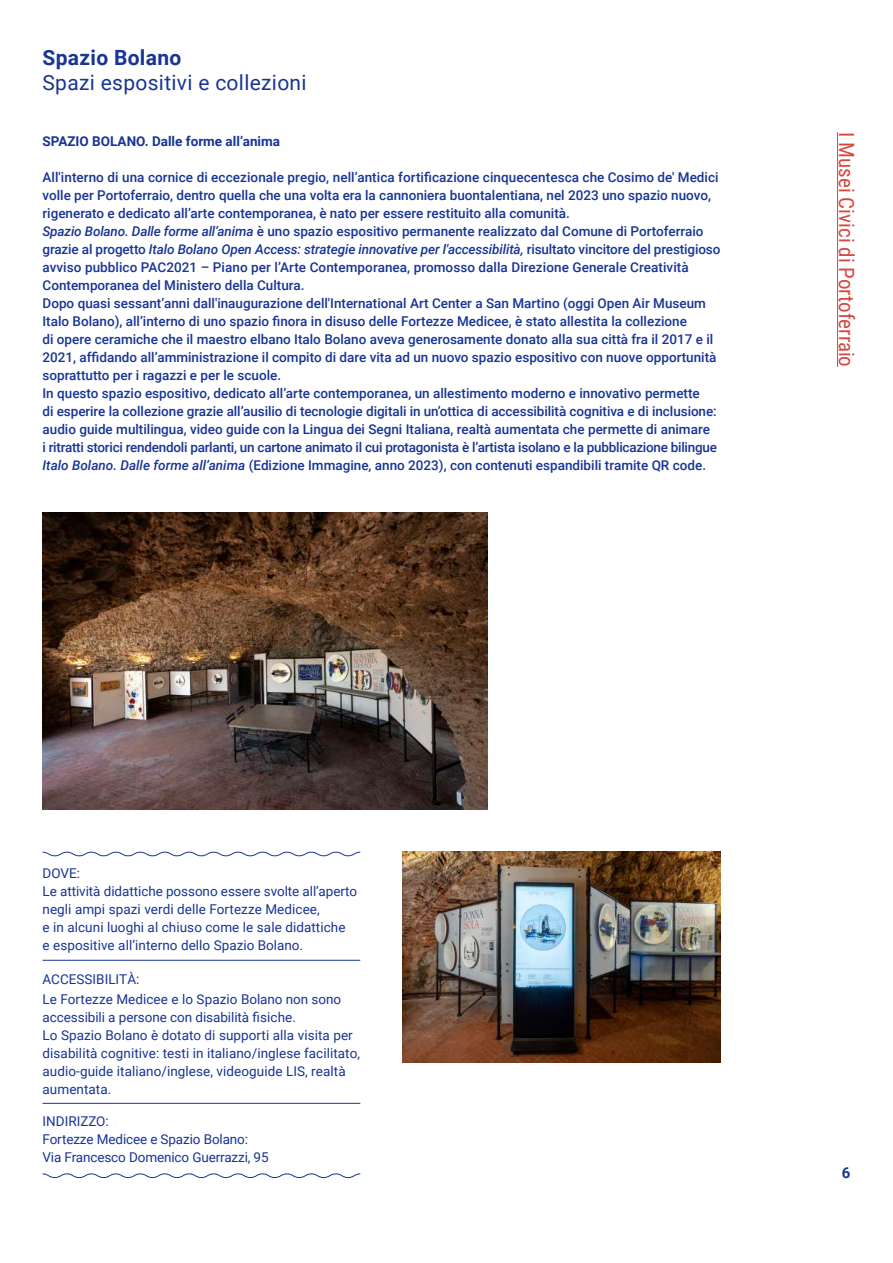
<style>
.page{position:relative;width:893px;height:1263px;background:#fff}
.page>*{position:absolute;margin:0;border:0;box-sizing:border-box;transform-origin:0 0}
.t1{font:21px "Roboto";letter-spacing:.015em;color:#183495}
.t2{font:21px "Roboto Condensed";color:#d74740}
.t3{font:700 21px "Roboto";letter-spacing:.015em;color:#183495}
.t4{font:700 15px "Roboto";color:#183495}
.t5{font:500 13.5px/18px "Roboto";color:#183495}
.t6{font:13.5px/18px "Roboto";letter-spacing:.005em;color:#183495}
.t7{font:700 13.5px "Roboto";color:#183495}
.s1{font-style:italic}
</style>
<div class="page">
<img style="left:42px;top:513px;width:445px;height:296px">
<img style="left:403px;top:852px;width:318px;height:210px">
<svg style="left:42px;top:851px;width:319px;height:6px"></svg>
<svg style="left:42px;top:1173px;width:319px;height:5px"></svg>
<hr style="left:43px;top:960px;width:317px;height:1px;background:#183495">
<hr style="left:43px;top:1103px;width:317px;height:1px;background:#183495">
<hr style="left:837px;top:132px;width:1px;height:235px;background:#d74740">
<h1 class="t3" style="left:43px;top:42px;width:140px">Spazio Bolano</h1>
<h1 class="t1" style="left:43px;top:68px;width:266px">Spazi espositivi e collezioni</h1>
<p class="t7" style="left:43px;top:132px;width:239px">SPAZIO BOLANO. Dalle forme all’anima</p>
<p class="t5" style="left:43px;top:168px;width:679px">All'interno di una cornice di eccezionale pregio, nell’antica fortificazione cinquecentesca che Cosimo de' Medici volle per Portoferraio, dentro quella che una volta era la cannoniera buontalentiana, nel 2023 uno spazio nuovo, rigenerato e dedicato all’arte contemporanea, è nato per essere restituito alla comunità.<br><span class="s1">Spazio Bolano. Dalle forme all’anima</span> è uno spazio espositivo permanente realizzato dal Comune di Portoferraio grazie al progetto <span class="s1">Italo Bolano Open Access: strategie innovative per l'accessibilità,</span> risultato vincitore del prestigioso avviso pubblico PAC2021 – Piano per l’Arte Contemporanea, promosso dalla Direzione Generale Creatività Contemporanea del Ministero della Cultura.<br>Dopo quasi sessant’anni dall'inaugurazione dell'International Art Center a San Martino (oggi Open Air Museum Italo Bolano), all’interno di uno spazio finora in disuso delle Fortezze Medicee, è stato allestita la collezione<br>di opere ceramiche che il maestro elbano Italo Bolano aveva generosamente donato alla sua città fra il 2017 e il 2021, affidando all’amministrazione il compito di dare vita ad un nuovo spazio espositivo con nuove opportunità soprattutto per i ragazzi e per le scuole.<br>In questo spazio espositivo, dedicato all’arte contemporanea, un allestimento moderno e innovativo permette<br>di esperire la collezione grazie all’ausilio di tecnologie digitali in un’ottica di accessibilità cognitiva e di inclusione: audio guide multilingua, video guide con la Lingua dei Segni Italiana, realtà aumentata che permette di animare<br>i ritratti storici rendendoli parlanti, un cartone animato il cui protagonista è l’artista isolano e la pubblicazione bilingue <span class="s1">Italo Bolano. Dalle forme all’anima</span> (Edizione Immagine, anno 2023), con contenuti espandibili tramite QR code.</p>
<h1 class="t2" style="left:861px;top:132px;width:236px;rotate:90deg">I Musei Civici di Portoferraio</h1>
<p class="t6" style="left:43px;top:864px;width:316px">DOVE:<br>Le attività didattiche possono essere svolte all’aperto negli ampi spazi verdi delle Fortezze Medicee,<br>e in alcuni luoghi al chiuso come le sale didattiche<br>e espositive all’interno dello Spazio Bolano.</p>
<p class="t6" style="left:43px;top:969px;width:300px;line-height:19.5px">ACCESSIBILITÀ:<br>Le Fortezze Medicee e lo Spazio Bolano non sono</p>
<p class="t6" style="left:43px;top:1007px;width:319px">accessibili a persone con disabilità fisiche.<br>Lo Spazio Bolano è dotato di supporti alla visita per disabilità cognitive: testi in italiano/inglese facilitato, audio-guide italiano/inglese, videoguide LIS, realtà aumentata.</p>
<p class="t6" style="left:43px;top:1112px;width:228px">INDIRIZZO:<br>Fortezze Medicee e Spazio Bolano:<br>Via Francesco Domenico Guerrazzi, 95</p>
<p class="t4" style="left:842px;top:1162px;width:10px">6</p>
</div>
